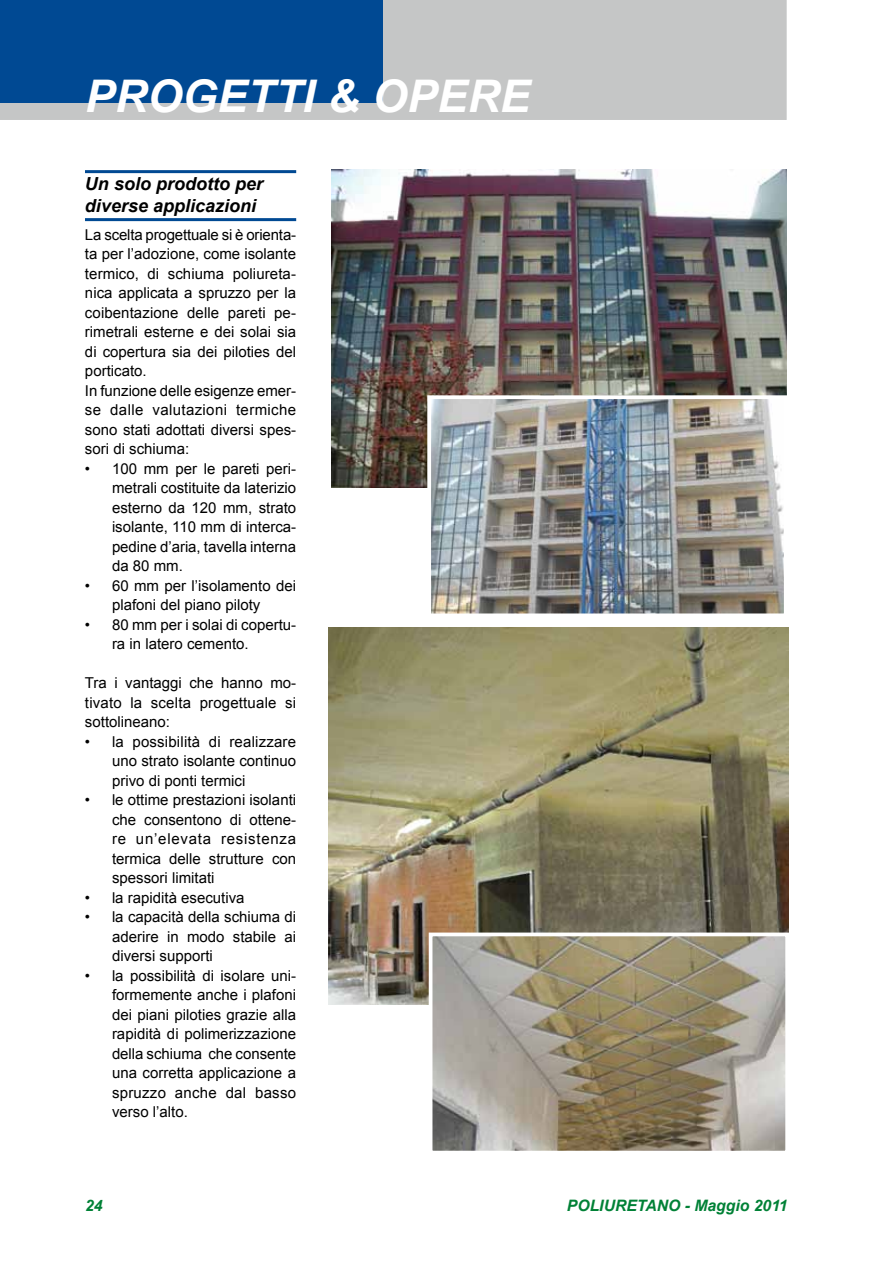
<style>
.page{position:relative;width:893px;height:1263px;background:#fff}
.page>*{position:absolute;margin:0;border:0;box-sizing:border-box;transform-origin:0 0}
.t1{font:italic 700 45px "Arial";color:#fff}
.t2{font:italic 700 18px/21.6px "Arial";color:#000}
.t3{font:italic 700 15.75px "Arial";color:#008136}
.t4{font:15px/19.5px "Arial";color:#000;text-align:justify}
</style>
<div class="page">
<img style="left:332px;top:170px;width:455px;height:317px">
<img style="left:432px;top:400px;width:351px;height:212px">
<div style="left:427px;top:395px;width:361px;height:222px;border:4px solid #fff"></div>
<img style="left:329px;top:627px;width:460px;height:377px">
<img style="left:434px;top:937px;width:350px;height:212px">
<div style="left:429px;top:932px;width:360px;height:222px;border:4px solid #fff"></div>
<hr style="left:85px;top:170px;width:211px;height:3px;background:#004993">
<hr style="left:85px;top:218px;width:211px;height:3px;background:#004993">
<div style="left:0;top:0;width:787px;height:120px;background:#c5c6c6"></div>
<div style="left:0;top:0;width:383px;height:103px;background:#004993"></div>
<h1 class="t1" style="left:85px;top:67px;width:447px">PROGETTI &amp; OPERE</h1>
<p class="t2" style="left:85px;top:174px;width:180px">Un solo prodotto per diverse applicazioni</p>
<p class="t4" style="left:85px;top:225px;width:213px;text-align:left">La scelta progettuale si è orienta&shy;ta per l’adozione, come isolante termico, di schiuma poliureta&shy;nica applicata a spruzzo per la coibentazione delle pareti pe&shy;rimetrali esterne e dei solai sia di copertura sia dei piloties del porticato.<br>In funzione delle esigenze emer&shy;se dalle valutazioni termiche sono stati adottati diversi spes&shy;sori di schiuma:</p>
<p class="t4" style="left:112px;top:459px;width:186px;text-indent:-27px">• 100 mm per le pareti peri&shy;metrali costituite da laterizio esterno da 120 mm, strato isolante, 110 mm di interca&shy;pedine d’aria, tavella interna da 80 mm.</p>
<p class="t4" style="left:85px;top:576px;width:213px;text-align:center">• 60 mm per l’isolamento dei plafoni del piano piloty</p>
<p class="t4" style="left:112px;top:615px;width:186px;text-indent:-27px">• 80 mm per i solai di copertu&shy;ra in latero cemento.</p>
<p class="t4" style="left:85px;top:673px;width:213px">Tra i vantaggi che hanno mo&shy;tivato la scelta progettuale si sottolineano:</p>
<p class="t4" style="left:112px;top:732px;width:186px;text-indent:-27px">• la possibilità di realizzare uno strato isolante continuo privo di ponti termici</p>
<p class="t4" style="left:112px;top:790px;width:186px;text-indent:-27px">• le ottime prestazioni isolanti che consentono di ottene&shy;re un’elevata resistenza termica delle strutture con spessori limitati</p>
<p class="t4" style="left:85px;top:888px;width:161px">• la rapidità esecutiva</p>
<p class="t4" style="left:112px;top:907px;width:186px;text-indent:-27px">• la capacità della schiuma di aderire in modo stabile ai diversi supporti</p>
<p class="t4" style="left:112px;top:966px;width:186px;text-indent:-27px">• la possibilità di isolare uni&shy;formemente anche i plafoni dei piani piloties grazie alla rapidità di polimerizzazione della schiuma che consente una corretta applicazione a spruzzo anche dal basso verso l’alto.</p>
<p class="t3" style="left:85px;top:1195px;width:19px">24</p>
<p class="t3" style="left:567px;top:1195px;width:222px">POLIURETANO - Maggio 2011</p>
</div>
